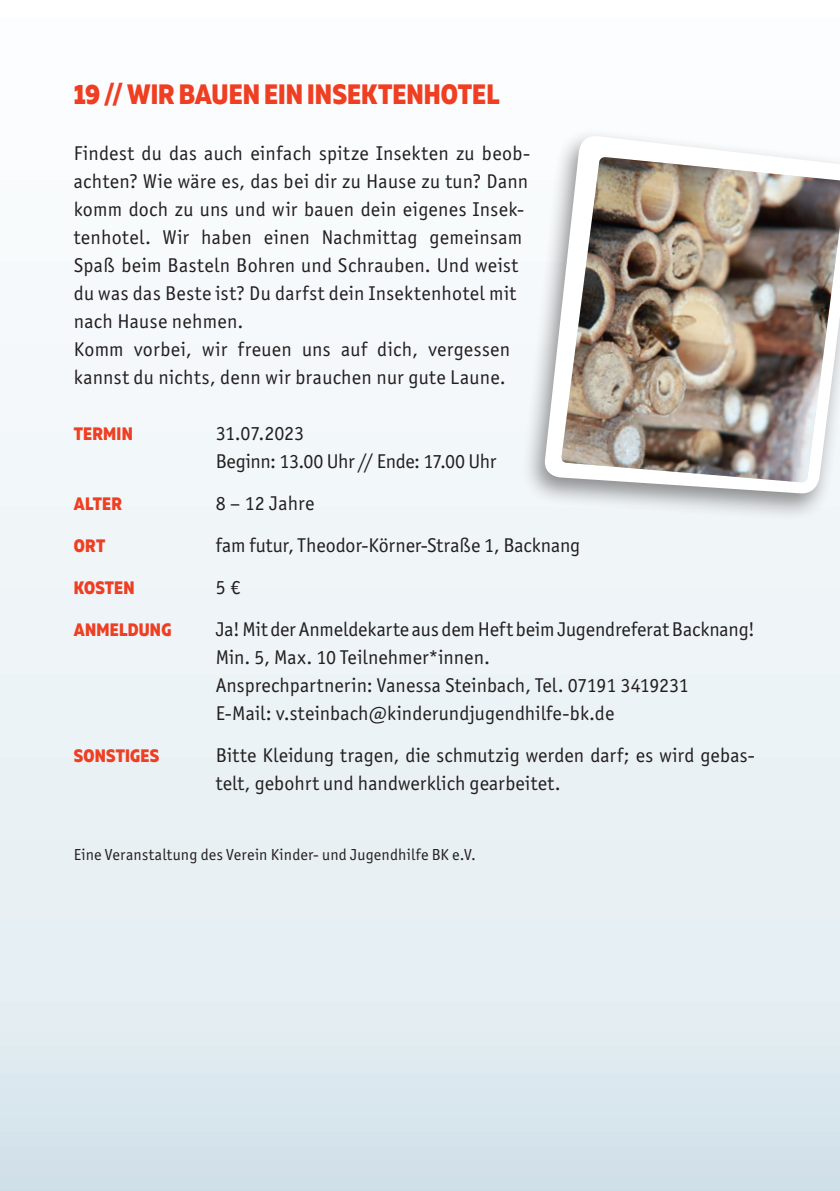
<style>
.page{position:relative;width:840px;height:1191px;background:#fff}
.page>*{position:absolute;margin:0;border:0;box-sizing:border-box;transform-origin:0 0}
.t1{font:800 28px "Muller Narrow";color:#ef3e22}
.t2{font:20px/28px "Officina Sans ITC Std";letter-spacing:.01em;color:#231f20}
.t3{font:20px/28px "Officina Sans ITC Std";letter-spacing:-.02em;color:#231f20}
.t4{font:800 18px "Muller Narrow";letter-spacing:.01em;color:#ef3e22}
.t5{font:16px "Officina Sans ITC Std";letter-spacing:.015em;color:#231f20}
</style>
<div class="page">
<div style="left:0;top:0;width:839px;height:1191px;background:linear-gradient(to bottom,#fff,#dce8ee)"></div>
<div style="left:520px;top:128px;width:319px;height:394px;background:#231f20;opacity:.5"></div>
<svg style="left:543px;top:134px;width:296px;height:360px"></svg>
<img style="left:560px;top:157px;width:279px;height:326px">
<h1 class="t1" style="left:74px;top:76px;width:427px">19 // WIR BAUEN EIN INSEKTENHOTEL</h1>
<p class="t2" style="left:74px;top:139px;width:457px">Findest du das auch einfach spitze Insekten zu beob&shy;achten? Wie wäre es, das bei dir zu Hause zu tun? Dann komm doch zu uns und wir bauen dein eigenes Insek&shy;tenhotel. Wir haben einen Nachmittag gemeinsam Spaß beim Basteln Bohren und Schrauben. Und weist du was das Beste ist? Du darfst dein Insektenhotel mit nach Hause nehmen.<br>Komm vorbei, wir freuen uns auf dich, vergessen kannst du nichts, denn wir brauchen nur gute Laune.</p>
<p class="t4" style="left:74px;top:422px;width:60px">TERMIN</p>
<p class="t3" style="left:215px;top:419px;width:282px">31.07.2023<br>Beginn: 13.00 Uhr // Ende: 17.00 Uhr</p>
<p class="t4" style="left:74px;top:492px;width:49px">ALTER</p>
<p class="t4" style="left:74px;top:534px;width:33px">ORT</p>
<p class="t2" style="left:215px;top:489px;width:100px">8 – 12 Jahre</p>
<p class="t2" style="left:215px;top:531px;width:366px">fam futur, Theodor-Körner-Straße 1, Backnang</p>
<p class="t4" style="left:74px;top:576px;width:62px">KOSTEN</p>
<p class="t2" style="left:215px;top:566px;width:540px;line-height:42px">5 €<br>Ja! Mit der Anmeldekarte aus dem Heft beim Jugendreferat Backnang!</p>
<p class="t2" style="left:215px;top:643px;width:474px">Min. 5, Max. 10 Teilnehmer*innen.<br>Ansprechpartnerin: Vanessa Steinbach, Tel. 07191 3419231<br>E-Mail: v.steinbach@kinderundjugendhilfe-bk.de</p>
<p class="t2" style="left:215px;top:741px;width:540px">Bitte Kleidung tragen, die schmutzig werden darf; es wird gebas&shy;telt, gebohrt und handwerklich gearbeitet.</p>
<p class="t4" style="left:74px;top:618px;width:99px">ANMELDUNG</p>
<p class="t4" style="left:74px;top:744px;width:87px">SONSTIGES</p>
<p class="t5" style="left:74px;top:845px;width:403px">Eine Veranstaltung des Verein Kinder- und Jugendhilfe BK e.V.</p>
</div>
